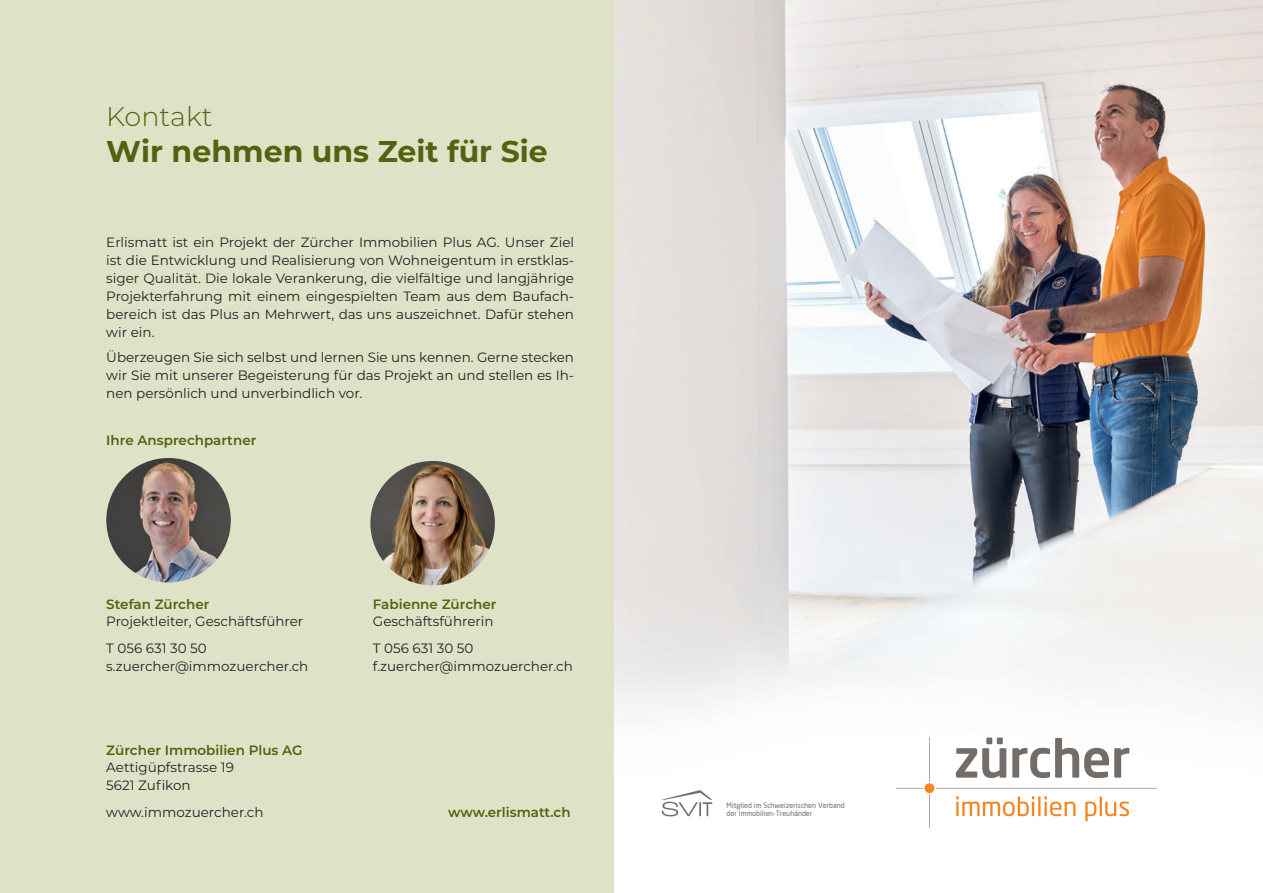
<style>
.page{position:relative;width:1263px;height:893px;background:#fff}
.page>*{position:absolute;margin:0;border:0;box-sizing:border-box;transform-origin:0 0}
.t1{font:700 30px "Montserrat";color:#52620e}
.t2{font:300 27px "Montserrat";color:#52620e}
.t3{font:13.5px/18px "Montserrat";color:#231f20}
.t4{font:600 13.5px "Montserrat";color:#52620e}
.t5{font:7.2px/8.4px "Neo Sans Pro";color:#756c69}
</style>
<div class="page">
<div style="left:0;top:0;width:619px;height:893px;background:#dee3c7"></div>
<img style="left:614px;top:0;width:649px;height:893px">
<svg style="left:956px;top:738px;width:50px;height:40px"></svg>
<svg style="left:1012px;top:738px;width:117px;height:40px"></svg>
<svg style="left:956px;top:796px;width:119px;height:20px"></svg>
<svg style="left:1085px;top:796px;width:44px;height:25px"></svg>
<svg style="left:896px;top:788px;width:27px;height:1px"></svg>
<svg style="left:929px;top:737px;width:1px;height:45px"></svg>
<svg style="left:929px;top:794px;width:1px;height:34px"></svg>
<svg style="left:936px;top:788px;width:221px;height:1px"></svg>
<div style="left:924px;top:783px;width:10px;height:10px;background:#f58520;border-radius:50%"></div>
<img style="left:106px;top:458px;width:125px;height:124px;border-radius:62px">
<img style="left:370px;top:461px;width:125px;height:124px;border-radius:62px">
<svg style="left:661px;top:790px;width:51px;height:26px"></svg>
<h2 class="t2" style="left:106px;top:98px;width:108px">Kontakt</h2>
<h1 class="t1" style="left:106px;top:130px;width:443px">Wir nehmen uns Zeit für Sie</h1>
<p class="t3" style="left:106px;top:233px;width:469px;text-align:justify">Erlismatt ist ein Projekt der Zürcher Immobilien Plus AG. Unser Ziel ist die Entwicklung und Realisierung von Wohneigentum in erstklas&shy;siger Qualität. Die lokale Verankerung, die vielfältige und langjährige Projekterfahrung mit einem eingespielten Team aus dem Baufach&shy;bereich ist das Plus an Mehrwert, das uns auszeichnet. Dafür stehen wir ein.</p>
<p class="t3" style="left:106px;top:348px;width:469px;text-align:justify">Überzeugen Sie sich selbst und lernen Sie uns kennen. Gerne stecken wir Sie mit unserer Begeisterung für das Projekt an und stellen es Ih&shy;nen persönlich und unverbindlich vor.</p>
<p class="t4" style="left:106px;top:431px;width:152px">Ihre Ansprechpartner</p>
<p class="t4" style="left:106px;top:595px;width:105px">Stefan Zürcher</p>
<p class="t3" style="left:106px;top:607px;width:199px;line-height:27px">Projektleiter, Geschäftsführer<br>T 056 631 30 50</p>
<p class="t3" style="left:106px;top:656px;width:204px">s.zuercher@immozuercher.ch</p>
<p class="t4" style="left:373px;top:595px;width:125px">Fabienne Zürcher</p>
<p class="t3" style="left:373px;top:607px;width:122px;line-height:27px">Geschäftsführerin<br>T 056 631 30 50</p>
<p class="t3" style="left:373px;top:656px;width:201px">f.zuercher@immozuercher.ch</p>
<p class="t4" style="left:106px;top:741px;width:198px">Zürcher Immobilien Plus AG</p>
<p class="t3" style="left:106px;top:757px;width:129px">Aettigüpfstrasse 19<br>5621 Zufikon</p>
<p class="t3" style="left:106px;top:802px;width:159px">www.immozuercher.ch</p>
<p class="t4" style="left:448px;top:802px;width:124px">www.erlismatt.ch</p>
<p class="t5" style="left:726px;top:801px;width:120px">Mitglied im Schweizerischen Verband der Immobilien-Treuhänder</p>
</div>
